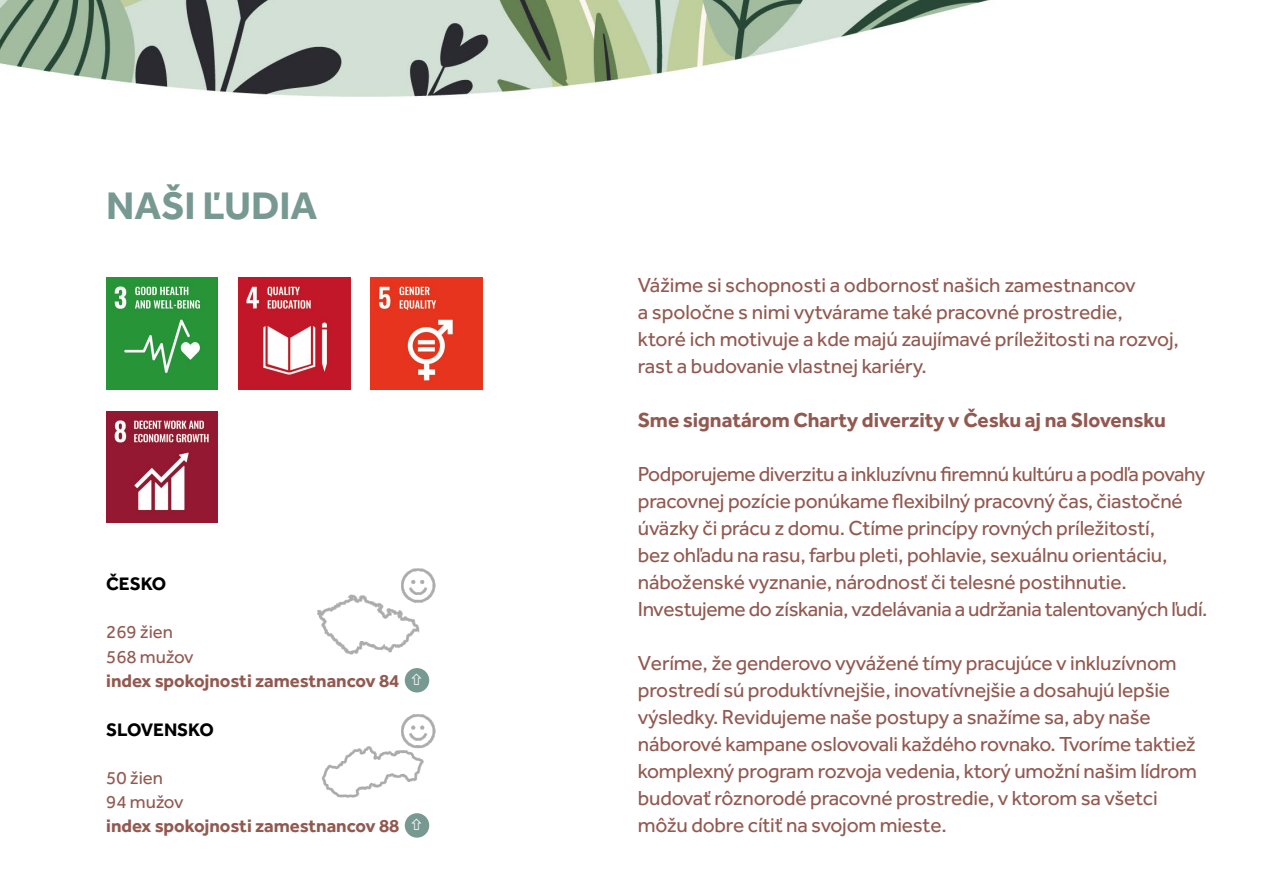
<style>
.page{position:relative;width:1263px;height:893px;background:#fff}
.page>*{position:absolute;margin:0;border:0;box-sizing:border-box;transform-origin:0 0}
.t1{font:700 39.75px "Effra";letter-spacing:-.005em;color:#779991}
.t2{font:21px/27px "Effra";letter-spacing:-.01em;color:#925950}
.t3{font:700 21px "Effra";letter-spacing:-.005em;color:#925950}
.t4{font:700 18.75px "Effra";letter-spacing:-.005em;color:#925950}
.t5{font:18.75px/24px "Effra";letter-spacing:-.005em;color:#925950}
.t6{font:700 18.75px "Effra";letter-spacing:-.005em;color:#000}
</style>
<div class="page">
<img style="left:0;top:0;width:990px;height:97px">
<img style="left:317px;top:568px;width:119px;height:108px">
<img style="left:321px;top:676px;width:115px;height:162px">
<div style="left:405px;top:668px;width:24px;height:24px;background:#779991;border-radius:50%"></div>
<div style="left:405px;top:813px;width:24px;height:25px;background:#779991;border-radius:50%"></div>
<img style="left:106px;top:278px;width:112px;height:111px">
<img style="left:106px;top:411px;width:112px;height:112px">
<img style="left:239px;top:278px;width:111px;height:111px">
<img style="left:371px;top:278px;width:111px;height:111px">
<h1 class="t1" style="left:106px;top:182px;width:212px">NAŠI ĽUDIA</h1>
<p class="t6" style="left:106px;top:573px;width:62px">ČESKO</p>
<p class="t5" style="left:106px;top:620px;width:89px">269 žien<br>568 mužov</p>
<p class="t4" style="left:106px;top:669px;width:294px">index spokojnosti zamestnancov 84</p>
<p class="t6" style="left:106px;top:718px;width:109px">SLOVENSKO</p>
<p class="t5" style="left:106px;top:765px;width:79px">50 žien<br>94 mužov</p>
<p class="t4" style="left:106px;top:814px;width:294px">index spokojnosti zamestnancov 88</p>
<p class="t2" style="left:638px;top:271px;width:543px">Vážime si schopnosti a odbornosť našich zamestnancov<br>a spoločne s nimi vytvárame také pracovné prostredie,<br>ktoré ich motivuje a kde majú zaujímavé príležitosti na rozvoj, rast a budovanie vlastnej kariéry.</p>
<p class="t3" style="left:638px;top:407px;width:530px">Sme signatárom Charty diverzity v Česku aj na Slovensku</p>
<p class="t2" style="left:638px;top:460px;width:571px">Podporujeme diverzitu a inkluzívnu firemnú kultúru a podľa povahy pracovnej pozície ponúkame flexibilný pracovný čas, čiastočné úväzky či prácu z domu. Ctíme princípy rovných príležitostí,<br>bez ohľadu na rasu, farbu pleti, pohlavie, sexuálnu orientáciu, náboženské vyznanie, národnosť či telesné postihnutie.<br>Investujeme do získania, vzdelávania a udržania talentovaných ľudí.</p>
<p class="t2" style="left:638px;top:649px;width:561px">Veríme, že genderovo vyvážené tímy pracujúce v inkluzívnom prostredí sú produktívnejšie, inovatívnejšie a dosahujú lepšie výsledky. Revidujeme naše postupy a snažíme sa, aby naše náborové kampane oslovovali každého rovnako. Tvoríme taktiež komplexný program rozvoja vedenia, ktorý umožní našim lídrom budovať rôznorodé pracovné prostredie, v ktorom sa všetci môžu dobre cítiť na svojom mieste.</p>
</div>
